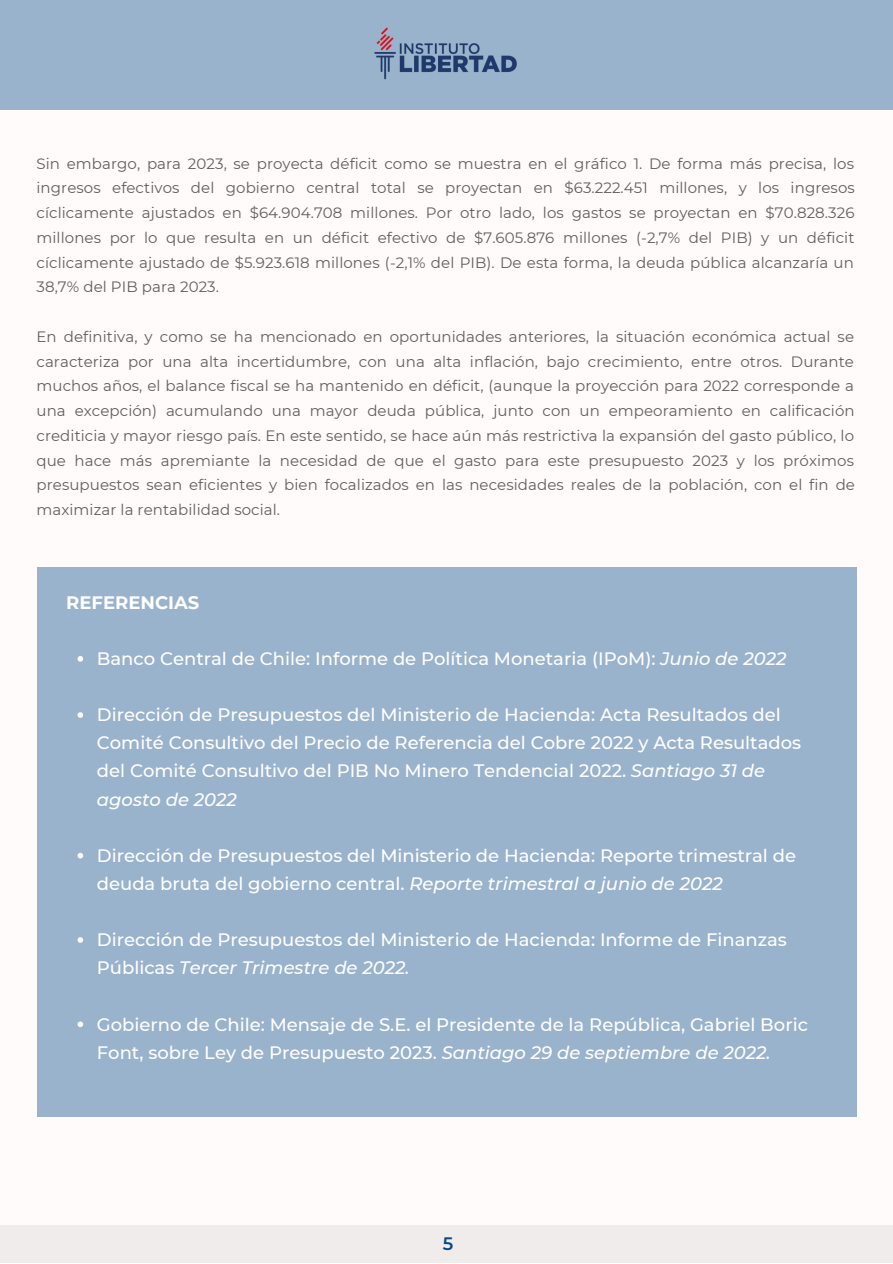
<style>
.page{position:relative;width:893px;height:1264px;background:#fff}
.page>*{position:absolute;margin:0;border:0;box-sizing:border-box;transform-origin:0 0}
.t1{font:500 18px/28px "Montserrat";color:#fff}
.t2{font:700 18px "Montserrat";color:#fff}
.t3{font:600 18px "Montserrat";color:#0b4682}
.t4{font:15px/24.8px "Montserrat";letter-spacing:.005em;color:#625e5d;text-align:justify}
.s1{font-style:italic}
</style>
<div class="page">
<div style="left:0;top:0;width:892px;height:1262px;background:#fffbfa"></div>
<div style="left:37px;top:566px;width:820px;height:550px;background:#9ab3cc"></div>
<svg style="left:78px;top:656px;width:5px;height:5px"></svg>
<svg style="left:78px;top:712px;width:5px;height:6px"></svg>
<svg style="left:78px;top:852px;width:5px;height:6px"></svg>
<svg style="left:78px;top:937px;width:5px;height:5px"></svg>
<svg style="left:78px;top:1021px;width:5px;height:6px"></svg>
<div style="left:0;top:0;width:892px;height:109px;background:#9ab3cc"></div>
<img style="left:374px;top:27px;width:143px;height:53px">
<div style="left:0;top:1225px;width:892px;height:37px;background:#f0eceb"></div>
<p class="t4" style="left:36px;top:151px;width:819px">Sin embargo, para 2023, se proyecta déficit como se muestra en el gráfico 1. De forma más precisa, los ingresos efectivos del gobierno central total se proyectan en $63.222.451 millones, y los ingresos cíclicamente ajustados en $64.904.708 millones. Por otro lado, los gastos se proyectan en $70.828.326 millones por lo que resulta en un déficit efectivo de $7.605.876 millones (-2,7% del PIB) y un déficit cíclicamente ajustado de $5.923.618 millones (-2,1% del PIB). De esta forma, la deuda pública alcanzaría un 38,7% del PIB para 2023.</p>
<p class="t4" style="left:36px;top:324px;width:819px">En definitiva, y como se ha mencionado en oportunidades anteriores, la situación económica actual se caracteriza por una alta incertidumbre, con una alta inflación, bajo crecimiento, entre otros. Durante muchos años, el balance fiscal se ha mantenido en déficit, (aunque la proyección para 2022 corresponde a una excepción) acumulando una mayor deuda pública, junto con un empeoramiento en calificación crediticia y mayor riesgo país. En este sentido, se hace aún más restrictiva la expansión del gasto público, lo que hace más apremiante la necesidad de que el gasto para este presupuesto 2023 y los próximos presupuestos sean eficientes y bien focalizados en las necesidades reales de la población, con el fin de maximizar la rentabilidad social.</p>
<p class="t2" style="left:66px;top:591px;width:134px">REFERENCIAS</p>
<p class="t1" style="left:97px;top:644px;width:691px">Banco Central de Chile: Informe de Política Monetaria (IPoM): <span class="s1">Junio de 2022</span></p>
<p class="t1" style="left:97px;top:700px;width:705px">Dirección de Presupuestos del Ministerio de Hacienda: Acta Resultados del Comité Consultivo del Precio de Referencia del Cobre 2022 y Acta Resultados del Comité Consultivo del PIB No Minero Tendencial 2022. <span class="s1">Santiago 31 de agosto de 2022</span></p>
<p class="t1" style="left:97px;top:841px;width:700px">Dirección de Presupuestos del Ministerio de Hacienda: Reporte trimestral de deuda bruta del gobierno central. <span class="s1">Reporte trimestral a junio de 2022</span></p>
<p class="t1" style="left:97px;top:925px;width:691px">Dirección de Presupuestos del Ministerio de Hacienda: Informe de Finanzas<br>Públicas <span class="s1">Tercer Trimestre de 2022.</span></p>
<p class="t1" style="left:97px;top:1010px;width:712px">Gobierno de Chile: Mensaje de S.E. el Presidente de la República, Gabriel Boric<br>Font, sobre Ley de Presupuesto 2023. <span class="s1">Santiago 29 de septiembre de 2022.</span></p>
<p class="t3" style="left:443px;top:1232px;width:12px">5</p>
</div>
